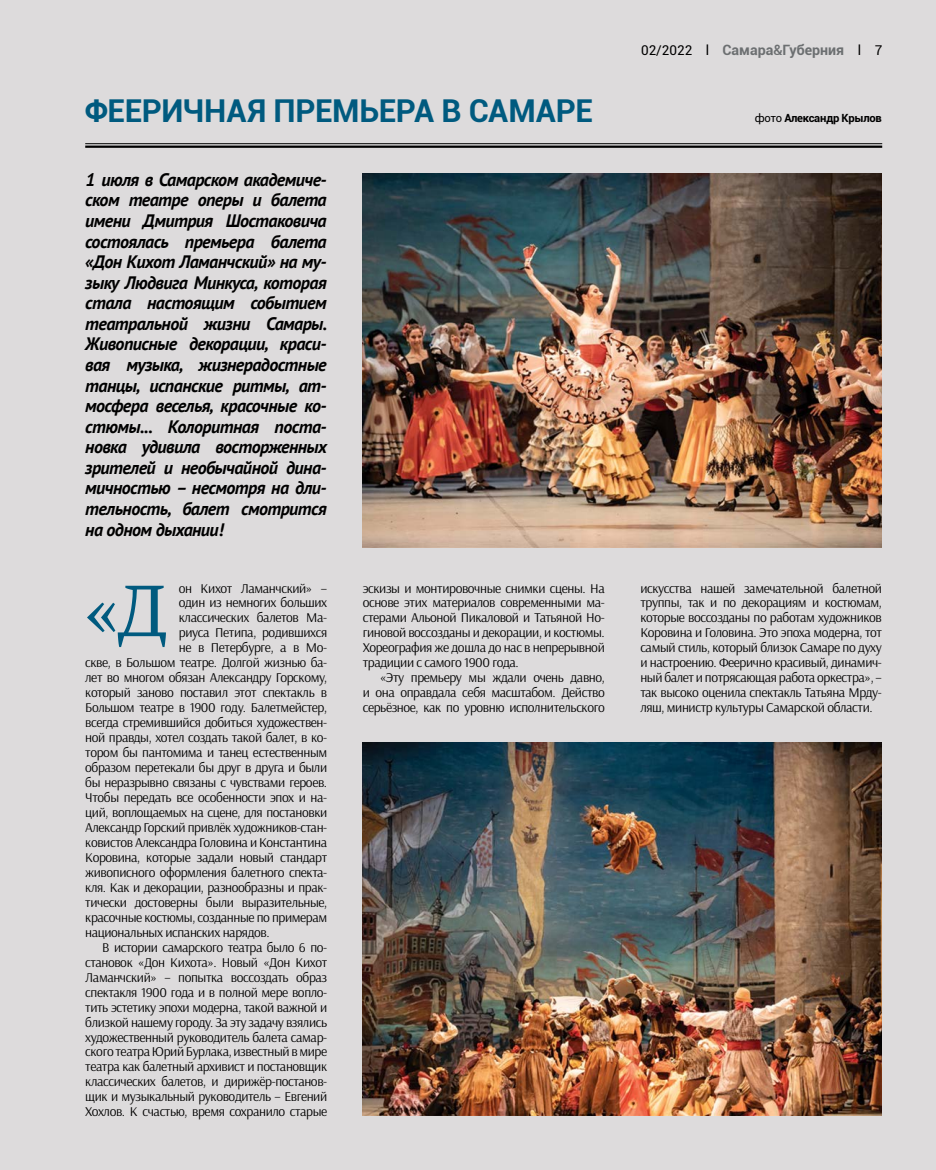
<style>
.page{position:relative;width:936px;height:1170px;background:#fff}
.page>*{position:absolute;margin:0;border:0;box-sizing:border-box;transform-origin:0 0}
.t1{font:72px "PT Serif";color:#005a7f}
.t2{font:700 31.5px "Roboto";letter-spacing:-.01em;color:#005a7f}
.t3{font:italic 700 18px/20.5px "PT Sans";letter-spacing:-.03em;color:#000;text-align:justify}
.t4{font:700 14.25px "Roboto";color:#6c6f71}
.t5{font:13.5px/15px "Arsenal";letter-spacing:-.03em;color:#000;text-align:justify}
.t6{font:13.5px "Roboto";color:#000}
.t7{font:700 11.25px "Roboto";letter-spacing:-.03em;color:#000}
.s1{font-weight:400;font-size:13.5px;color:#000}
.s2{font-weight:500}
.s3{font-weight:400}
</style>
<div class="page">
<div style="left:0;top:0;width:935px;height:1169px;background:#dddbdc"></div>
<hr style="left:85px;top:143px;width:797px;height:1px;background:#000">
<hr style="left:85px;top:145px;width:797px;height:3px;background:#000">
<img style="left:363px;top:173px;width:518px;height:374px">
<img style="left:363px;top:742px;width:518px;height:373px">
<h2 class="t2" style="left:85px;top:88px;width:509px">ФЕЕРИЧНАЯ ПРЕМЬЕРА В САМАРЕ</h2>
<p class="t3" style="left:85px;top:169px;width:244px">1 июля в Самарском академиче&shy;ском театре оперы и балета имени Дмитрия Шостаковича состоялась премьера балета «Дон Кихот Ламанчский» на му&shy;зыку Людвига Минкуса, которая стала настоящим событием театральной жизни Самары.<br>Живописные декорации, краси&shy;вая музыка, жизнерадостные танцы, испанские ритмы, ат&shy;мосфера веселья, красочные ко&shy;стюмы... Колоритная поста&shy;новка удивила восторженных зрителей и необычайной дина&shy;мичностью – несмотря на дли&shy;тельность, балет смотрится на одном дыхании!</p>
<p class="t5" style="left:179px;top:580px;width:150px">он Кихот Ламанчский» –</p>
<p class="t5" style="left:179px;top:595px;width:150px">один из немногих больших</p>
<p class="t5" style="left:179px;top:610px;width:150px">классических балетов Ма-</p>
<p class="t5" style="left:179px;top:625px;width:150px">риуса Петипа, родившихся</p>
<p class="t5" style="left:179px;top:640px;width:150px">не в Петербурге, а в Мо-</p>
<p class="t5" style="left:85px;top:655px;width:243px">скве, в Большом театре. Долгой жизнью ба-</p>
<p class="t5" style="left:85px;top:670px;width:243px">лет во многом обязан Александру Горскому,</p>
<p class="t5" style="left:85px;top:685px;width:243px">который заново поставил этот спектакль в</p>
<p class="t5" style="left:85px;top:700px;width:243px">Большом театре в 1900 году. Балетмейстер,</p>
<p class="t5" style="left:85px;top:715px;width:243px">всегда стремившийся добиться художествен-</p>
<p class="t5" style="left:85px;top:730px;width:243px">ной правды, хотел создать такой балет, в ко-</p>
<p class="t5" style="left:85px;top:745px;width:243px">тором бы пантомима и танец естественным</p>
<p class="t5" style="left:85px;top:760px;width:243px">образом перетекали бы друг в друга и были</p>
<p class="t5" style="left:85px;top:775px;width:243px">бы неразрывно связаны с чувствами героев.</p>
<p class="t5" style="left:85px;top:790px;width:243px">Чтобы передать все особенности эпох и на-</p>
<p class="t5" style="left:85px;top:805px;width:243px">ций, воплощаемых на сцене, для постановки</p>
<p class="t5" style="left:85px;top:820px;width:243px">Александр Горский привлёк художников-стан-</p>
<p class="t5" style="left:85px;top:835px;width:243px">ковистов Александра Головина и Константина</p>
<p class="t5" style="left:85px;top:849px;width:243px">Коровина, которые задали новый стандарт</p>
<p class="t5" style="left:85px;top:864px;width:243px">живописного оформления балетного спекта-</p>
<p class="t5" style="left:85px;top:879px;width:243px">кля. Как и декорации, разнообразны и прак-</p>
<p class="t5" style="left:85px;top:894px;width:243px">тически достоверны были выразительные,</p>
<p class="t5" style="left:85px;top:909px;width:243px">красочные костюмы, созданные по примерам</p>
<p class="t5" style="left:85px;top:924px;width:186px">национальных испанских нарядов.</p>
<p class="t5" style="left:102px;top:939px;width:226px">В истории самарского театра было 6 по-</p>
<p class="t5" style="left:85px;top:954px;width:243px">становок «Дон Кихота». Новый «Дон Кихот</p>
<p class="t5" style="left:85px;top:969px;width:243px">Ламанчский» – попытка воссоздать образ</p>
<p class="t5" style="left:85px;top:984px;width:243px">спектакля 1900 года и в полной мере вопло-</p>
<p class="t5" style="left:85px;top:999px;width:243px">тить эстетику эпохи модерна, такой важной и</p>
<p class="t5" style="left:85px;top:1014px;width:243px">близкой нашему городу. За эту задачу взялись</p>
<p class="t5" style="left:85px;top:1029px;width:243px">художественный руководитель балета самар-</p>
<p class="t5" style="left:85px;top:1044px;width:243px">ского театра Юрий Бурлака, известный в мире</p>
<p class="t5" style="left:85px;top:1059px;width:243px">театра как балетный архивист и постановщик</p>
<p class="t5" style="left:85px;top:1074px;width:243px">классических балетов, и дирижёр-постанов-</p>
<p class="t5" style="left:85px;top:1089px;width:243px">щик и музыкальный руководитель – Евгений</p>
<p class="t5" style="left:85px;top:1104px;width:243px">Хохлов. К счастью, время сохранило старые</p>
<h1 class="t1" style="left:85px;top:564px;width:83px">«Д</h1>
<p class="t5" style="left:363px;top:580px;width:244px">эскизы и монтировочные снимки сцены. На основе этих материалов современными ма&shy;стерами Альоной Пикаловой и Татьяной Но&shy;гиновой воссозданы и декорации, и костюмы.<br>Хореография же дошла до нас в непрерывной традиции с самого 1900 года.</p>
<p class="t5" style="left:363px;top:670px;width:244px;text-indent:17px">«Эту премьеру мы ждали очень давно, и она оправдала себя масштабом. Действо серьёзное, как по уровню исполнительского</p>
<p class="t4" style="left:641px;top:40px;width:205px"><span class="s1">02/2022 l</span> Самара<span class="s2">&amp;</span>Губерния</p>
<p class="t6" style="left:857px;top:41px;width:26px">l 7</p>
<p class="t7" style="left:754px;top:110px;width:128px"><span class="s3">фото</span> Александр Крылов</p>
<p class="t5" style="left:640px;top:580px;width:243px">искусства нашей замечательной балетной труппы, так и по декорациям и костюмам, которые воссозданы по работам художников Коровина и Головина. Это эпоха модерна, тот самый стиль, который близок Самаре по духу и настроению. Феерично красивый, динамич&shy;ный балет и потрясающая работа оркестра», – так высоко оценила спектакль Татьяна Мрду&shy;ляш, министр культуры Самарской области.</p>
</div>
